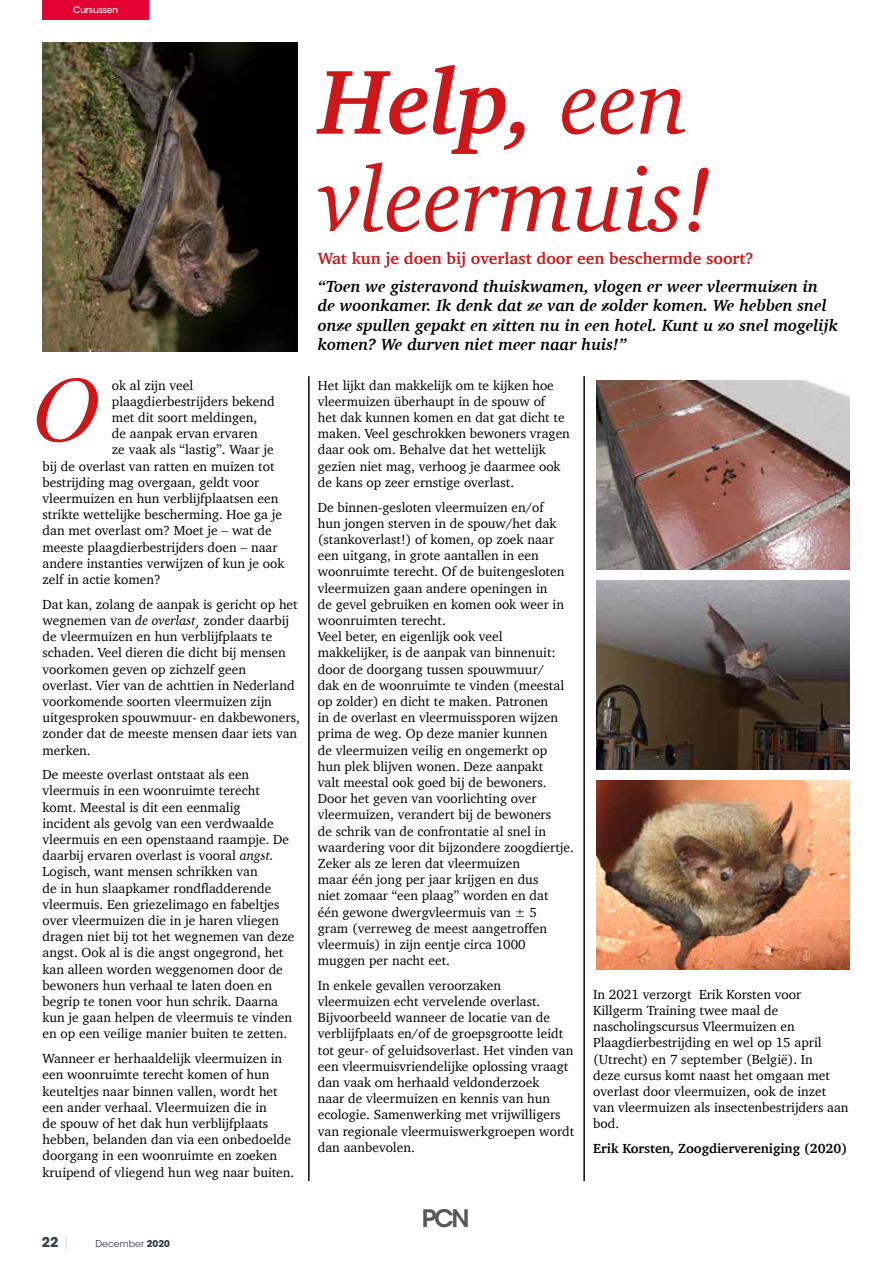
<style>
.page{position:relative;width:893px;height:1263px;background:#fff}
.page>*{position:absolute;margin:0;border:0;box-sizing:border-box;transform-origin:0 0}
.t1{font:italic 93px/97.5px "Charter";letter-spacing:-.01em;color:#cd1719}
.t2{font:italic 93px "Times New Roman";color:#cd1719}
.t3{font:600 24px "ITC Avant Garde Std";color:#575756}
.t4{font:italic 700 16.5px/19.5px "Charter";color:#000}
.t5{font:700 16.5px "Charter";color:#cd1719}
.t6{font:13.5px/16.2px "Charter";color:#000}
.t7{font:700 13.5px "Charter";color:#000}
.t8{font:700 13.5px "ITC Avant Garde Std";color:#364248}
.t9{font:9.3px "ITC Avant Garde Std";color:#364248}
.t10{font:500 9px "ITC Avant Garde Std";letter-spacing:-.01em;color:#fff}
.s1{font-style:italic}
.s2{font-weight:400;color:#d1dce3}
.s3{font-weight:700}
</style>
<div class="page">
<hr style="left:309px;top:376px;width:1px;height:805px;background:#000">
<hr style="left:584px;top:376px;width:1px;height:805px;background:#000">
<img style="left:43px;top:43px;width:254px;height:308px">
<img style="left:596px;top:580px;width:253px;height:190px">
<img style="left:596px;top:380px;width:253px;height:190px">
<img style="left:596px;top:780px;width:253px;height:189px">
<div style="left:43px;top:0;width:106px;height:20px;background:#e40234"></div>
<p class="t10" style="left:73px;top:4px;width:47px">Cursussen</p>
<h1 class="t2" style="left:31px;top:346px;width:69px">O</h1>
<p class="t6" style="left:112px;top:377px;width:83px">ok al zijn veel</p>
<p class="t6" style="left:112px;top:393px;width:164px">plaagdierbestrijders bekend</p>
<p class="t6" style="left:112px;top:409px;width:147px">met dit soort meldingen,</p>
<p class="t6" style="left:112px;top:425px;width:147px">de aanpak ervan ervaren</p>
<p class="t6" style="left:112px;top:441px;width:163px">ze vaak als “lastig”. Waar je</p>
<p class="t6" style="left:43px;top:458px;width:234px">bij de overlast van ratten en muizen tot</p>
<p class="t6" style="left:43px;top:474px;width:218px">bestrijding mag overgaan, geldt voor</p>
<p class="t6" style="left:43px;top:490px;width:237px">vleermuizen en hun verblijfplaatsen een</p>
<p class="t6" style="left:43px;top:506px;width:241px">strikte wettelijke bescherming. Hoe ga je</p>
<p class="t6" style="left:43px;top:522px;width:231px">dan met overlast om? Moet je – wat de</p>
<p class="t6" style="left:43px;top:539px;width:236px">meeste plaagdierbestrijders doen – naar</p>
<p class="t6" style="left:43px;top:555px;width:243px">andere instanties verwijzen of kun je ook</p>
<p class="t6" style="left:43px;top:571px;width:120px">zelf in actie komen?</p>
<p class="t6" style="left:43px;top:596px;width:259px">Dat kan, zolang de aanpak is gericht op het wegnemen van <span class="s1">de overlast,</span> zonder daarbij de vleermuizen en hun verblijfplaats te schaden. Veel dieren die dicht bij mensen voorkomen geven op zichzelf geen<br>overlast. Vier van de achttien in Nederland voorkomende soorten vleermuizen zijn uitgesproken spouwmuur- en dakbewoners, zonder dat de meeste mensen daar iets van merken.</p>
<p class="t6" style="left:43px;top:766px;width:253px">De meeste overlast ontstaat als een vleermuis in een woonruimte terecht komt. Meestal is dit een eenmalig<br>incident als gevolg van een verdwaalde vleermuis en een openstaand raampje. De daarbij ervaren overlast is vooral <span class="s1">angst.<br></span>Logisch, want mensen schrikken van<br>de in hun slaapkamer rondfladderende vleermuis. Een griezelimago en fabeltjes over vleermuizen die in je haren vliegen dragen niet bij tot het wegnemen van deze angst. Ook al is die angst ongegrond, het kan alleen worden weggenomen door de bewoners hun verhaal te laten doen en begrip te tonen voor hun schrik. Daarna kun je gaan helpen de vleermuis te vinden en op een veilige manier buiten te zetten.</p>
<p class="t6" style="left:43px;top:1050px;width:253px">Wanneer er herhaaldelijk vleermuizen in een woonruimte terecht komen of hun keuteltjes naar binnen vallen, wordt het een ander verhaal. Vleermuizen die in<br>de spouw of het dak hun verblijfplaats hebben, belanden dan via een onbedoelde doorgang in een woonruimte en zoeken kruipend of vliegend hun weg naar buiten.</p>
<p class="t8" style="left:42px;top:1233px;width:30px">22 <span class="s2">|</span></p>
<p class="t9" style="left:95px;top:1238px;width:76px">December <span class="s3">2020</span></p>
<h1 class="t1" style="left:319px;top:53px;width:397px"><span class="s3">Help,</span> een vleermuis!</h1>
<p class="t5" style="left:318px;top:244px;width:437px">Wat kun je doen bij overlast door een beschermde soort?</p>
<p class="t4" style="left:318px;top:276px;width:522px">“Toen we gisteravond thuiskwamen, vlogen er weer vleermuizen in de woonkamer. Ik denk dat ze van de zolder komen. We hebben snel onze spullen gepakt en zitten nu in een hotel. Kunt u zo snel mogelijk komen? We durven niet meer naar huis!”</p>
<p class="t6" style="left:318px;top:377px;width:254px">Het lijkt dan makkelijk om te kijken hoe vleermuizen überhaupt in de spouw of<br>het dak kunnen komen en dat gat dicht te maken. Veel geschrokken bewoners vragen daar ook om. Behalve dat het wettelijk gezien niet mag, verhoog je daarmee ook de kans op zeer ernstige overlast.</p>
<p class="t6" style="left:318px;top:499px;width:258px">De binnen-gesloten vleermuizen en/of<br>hun jongen sterven in de spouw/het dak (stankoverlast!) of komen, op zoek naar een uitgang, in grote aantallen in een woonruimte terecht. Of de buitengesloten vleermuizen gaan andere openingen in<br>de gevel gebruiken en komen ook weer in woonruimten terecht.<br>Veel beter, en eigenlijk ook veel makkelijker, is de aanpak van binnenuit: door de doorgang tussen spouwmuur/<br>dak en de woonruimte te vinden (meestal op zolder) en dicht te maken. Patronen<br>in de overlast en vleermuissporen wijzen prima de weg. Op deze manier kunnen<br>de vleermuizen veilig en ongemerkt op<br>hun plek blijven wonen. Deze aanpakt<br>valt meestal ook goed bij de bewoners.<br>Door het geven van voorlichting over vleermuizen, verandert bij de bewoners<br>de schrik van de confrontatie al snel in waardering voor dit bijzondere zoogdiertje.<br>Zeker als ze leren dat vleermuizen<br>maar één jong per jaar krijgen en dus<br>niet zomaar “een plaag” worden en dat<br>één gewone dwergvleermuis van ± 5<br>gram (verreweg de meest aangetroffen vleermuis) in zijn eentje circa 1000 muggen per nacht eet.</p>
<p class="t6" style="left:318px;top:977px;width:258px">In enkele gevallen veroorzaken vleermuizen echt vervelende overlast.<br>Bijvoorbeeld wanneer de locatie van de verblijfplaats en/of de groepsgrootte leidt tot geur- of geluidsoverlast. Het vinden van een vleermuisvriendelijke oplossing vraagt dan vaak om herhaald veldonderzoek<br>naar de vleermuizen en kennis van hun ecologie. Samenwerking met vrijwilligers van regionale vleermuiswerkgroepen wordt dan aanbevolen.</p>
<p class="t6" style="left:593px;top:986px;width:257px">In 2021 verzorgt Erik Korsten voor Killgerm Training twee maal de nascholingscursus Vleermuizen en Plaagdierbestrijding en wel op 15 april (Utrecht) en 7 september (België). In<br>deze cursus komt naast het omgaan met overlast door vleermuizen, ook de inzet van vleermuizen als insectenbestrijders aan bod.</p>
<p class="t7" style="left:593px;top:1137px;width:255px">Erik Korsten, Zoogdiervereniging (2020)</p>
<h2 class="t3" style="left:422px;top:1203px;width:49px">PCN</h2>
</div>
